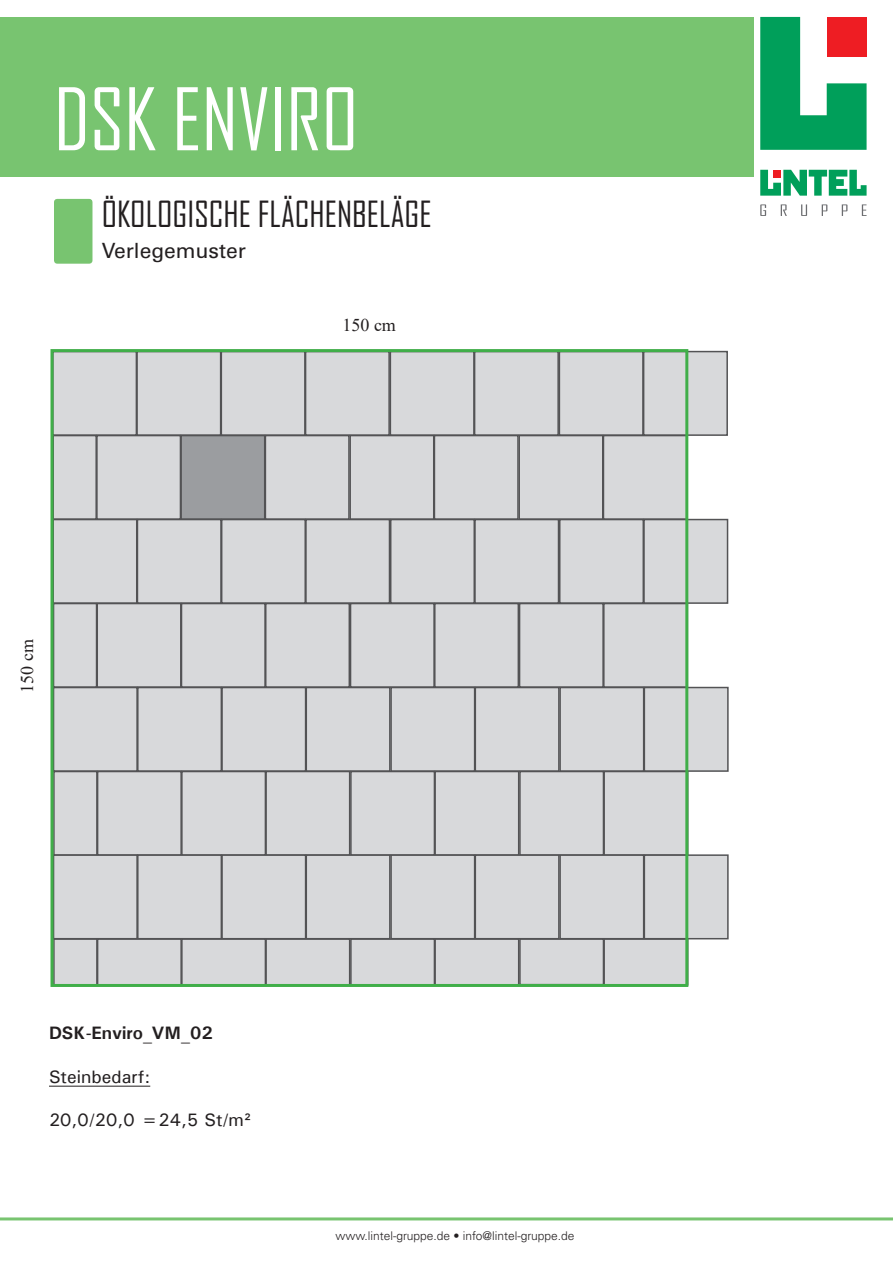
<style>
.page{position:relative;width:893px;height:1263px;background:#fff}
.page>*{position:absolute;margin:0;border:0;box-sizing:border-box;transform-origin:0 0}
.t1{font:82.5px "Agency FB";color:#fff}
.t2{font:34.5px "Agency FB";color:#231f20}
.t3{font:21px "Univers LT Std";color:#231f20}
.t4{font:500 18px "Univers";color:#231f20}
.t5{font:700 18px "Univers";color:#231f20}
.t6{font:18px "Times New Roman";color:#231f20}
.t7{font:300 12px "Univers LT Std";color:#231f20}
</style>
<div class="page">
<div style="left:0;top:17px;width:753px;height:159px;background:#78c470"></div>
<div style="left:54px;top:199px;width:38px;height:65px;background:#78c470"></div>
<svg style="left:760px;top:17px;width:107px;height:133px"></svg>
<div style="left:827px;top:17px;width:40px;height:40px;background:#ee1d23"></div>
<svg style="left:760px;top:204px;width:107px;height:12px"></svg>
<svg style="left:760px;top:170px;width:107px;height:26px"></svg>
<div style="left:773px;top:170px;width:8px;height:8px;background:#ee1d23"></div>
<hr style="left:0;top:1217px;width:893px;height:3px;background:#78c470">
<hr style="left:49px;top:1086px;width:101px;height:1px;background:#231f20">
<div style="left:52px;top:351px;width:85px;height:85px;background:#d8d9db;border:2px solid #535355"></div>
<div style="left:136px;top:351px;width:85px;height:85px;background:#d8d9db;border:2px solid #535355"></div>
<div style="left:221px;top:351px;width:85px;height:85px;background:#d8d9db;border:2px solid #535355"></div>
<div style="left:305px;top:351px;width:85px;height:85px;background:#d8d9db;border:2px solid #535355"></div>
<div style="left:390px;top:351px;width:85px;height:85px;background:#d8d9db;border:2px solid #535355"></div>
<div style="left:474px;top:351px;width:85px;height:85px;background:#d8d9db;border:2px solid #535355"></div>
<div style="left:559px;top:351px;width:85px;height:85px;background:#d8d9db;border:2px solid #535355"></div>
<div style="left:643px;top:351px;width:85px;height:85px;background:#d8d9db;border:2px solid #535355"></div>
<div style="left:52px;top:435px;width:45px;height:85px;background:#d8d9db;border:2px solid #535355"></div>
<div style="left:96px;top:435px;width:85px;height:85px;background:#d8d9db;border:2px solid #535355"></div>
<div style="left:180px;top:435px;width:85px;height:85px;background:#9b9da0;border:2px solid #535355"></div>
<div style="left:265px;top:435px;width:85px;height:85px;background:#d8d9db;border:2px solid #535355"></div>
<div style="left:349px;top:435px;width:85px;height:85px;background:#d8d9db;border:2px solid #535355"></div>
<div style="left:434px;top:435px;width:85px;height:85px;background:#d8d9db;border:2px solid #535355"></div>
<div style="left:518px;top:435px;width:85px;height:85px;background:#d8d9db;border:2px solid #535355"></div>
<div style="left:603px;top:435px;width:85px;height:85px;background:#d8d9db;border:2px solid #535355"></div>
<div style="left:52px;top:519px;width:85px;height:85px;background:#d8d9db;border:2px solid #535355"></div>
<div style="left:137px;top:519px;width:85px;height:85px;background:#d8d9db;border:2px solid #535355"></div>
<div style="left:221px;top:519px;width:85px;height:85px;background:#d8d9db;border:2px solid #535355"></div>
<div style="left:305px;top:519px;width:85px;height:85px;background:#d8d9db;border:2px solid #535355"></div>
<div style="left:390px;top:519px;width:85px;height:85px;background:#d8d9db;border:2px solid #535355"></div>
<div style="left:474px;top:519px;width:85px;height:85px;background:#d8d9db;border:2px solid #535355"></div>
<div style="left:559px;top:519px;width:85px;height:85px;background:#d8d9db;border:2px solid #535355"></div>
<div style="left:643px;top:519px;width:85px;height:85px;background:#d8d9db;border:2px solid #535355"></div>
<div style="left:53px;top:603px;width:44px;height:85px;background:#d8d9db;border:2px solid #535355"></div>
<div style="left:97px;top:603px;width:85px;height:85px;background:#d8d9db;border:2px solid #535355"></div>
<div style="left:181px;top:603px;width:85px;height:85px;background:#d8d9db;border:2px solid #535355"></div>
<div style="left:265px;top:603px;width:85px;height:85px;background:#d8d9db;border:2px solid #535355"></div>
<div style="left:350px;top:603px;width:85px;height:85px;background:#d8d9db;border:2px solid #535355"></div>
<div style="left:434px;top:603px;width:85px;height:85px;background:#d8d9db;border:2px solid #535355"></div>
<div style="left:519px;top:603px;width:85px;height:85px;background:#d8d9db;border:2px solid #535355"></div>
<div style="left:603px;top:603px;width:85px;height:85px;background:#d8d9db;border:2px solid #535355"></div>
<div style="left:53px;top:687px;width:85px;height:85px;background:#d8d9db;border:2px solid #535355"></div>
<div style="left:137px;top:687px;width:85px;height:85px;background:#d8d9db;border:2px solid #535355"></div>
<div style="left:221px;top:687px;width:85px;height:85px;background:#d8d9db;border:2px solid #535355"></div>
<div style="left:306px;top:687px;width:85px;height:85px;background:#d8d9db;border:2px solid #535355"></div>
<div style="left:390px;top:687px;width:85px;height:85px;background:#d8d9db;border:2px solid #535355"></div>
<div style="left:475px;top:687px;width:85px;height:85px;background:#d8d9db;border:2px solid #535355"></div>
<div style="left:559px;top:687px;width:85px;height:85px;background:#d8d9db;border:2px solid #535355"></div>
<div style="left:644px;top:687px;width:85px;height:85px;background:#d8d9db;border:2px solid #535355"></div>
<div style="left:53px;top:771px;width:45px;height:85px;background:#d8d9db;border:2px solid #535355"></div>
<div style="left:97px;top:771px;width:85px;height:85px;background:#d8d9db;border:2px solid #535355"></div>
<div style="left:181px;top:771px;width:85px;height:85px;background:#d8d9db;border:2px solid #535355"></div>
<div style="left:265px;top:771px;width:85px;height:85px;background:#d8d9db;border:2px solid #535355"></div>
<div style="left:350px;top:771px;width:85px;height:85px;background:#d8d9db;border:2px solid #535355"></div>
<div style="left:434px;top:771px;width:85px;height:85px;background:#d8d9db;border:2px solid #535355"></div>
<div style="left:519px;top:771px;width:85px;height:85px;background:#d8d9db;border:2px solid #535355"></div>
<div style="left:603px;top:771px;width:85px;height:85px;background:#d8d9db;border:2px solid #535355"></div>
<div style="left:53px;top:854px;width:85px;height:85px;background:#d8d9db;border:2px solid #535355"></div>
<div style="left:137px;top:854px;width:85px;height:85px;background:#d8d9db;border:2px solid #535355"></div>
<div style="left:221px;top:854px;width:85px;height:85px;background:#d8d9db;border:2px solid #535355"></div>
<div style="left:306px;top:854px;width:85px;height:85px;background:#d8d9db;border:2px solid #535355"></div>
<div style="left:390px;top:854px;width:85px;height:85px;background:#d8d9db;border:2px solid #535355"></div>
<div style="left:475px;top:854px;width:85px;height:85px;background:#d8d9db;border:2px solid #535355"></div>
<div style="left:559px;top:854px;width:85px;height:85px;background:#d8d9db;border:2px solid #535355"></div>
<div style="left:644px;top:854px;width:85px;height:85px;background:#d8d9db;border:2px solid #535355"></div>
<div style="left:53px;top:938px;width:45px;height:48px;background:#d8d9db;border:2px solid #535355"></div>
<div style="left:97px;top:938px;width:85px;height:48px;background:#d8d9db;border:2px solid #535355"></div>
<div style="left:181px;top:938px;width:85px;height:48px;background:#d8d9db;border:2px solid #535355"></div>
<div style="left:265px;top:938px;width:85px;height:48px;background:#d8d9db;border:2px solid #535355"></div>
<div style="left:350px;top:938px;width:85px;height:48px;background:#d8d9db;border:2px solid #535355"></div>
<div style="left:434px;top:938px;width:85px;height:48px;background:#d8d9db;border:2px solid #535355"></div>
<div style="left:519px;top:938px;width:85px;height:47px;background:#d8d9db;border:2px solid #535355"></div>
<div style="left:603px;top:938px;width:85px;height:48px;background:#d8d9db;border:2px solid #535355"></div>
<div style="left:50px;top:349px;width:638px;height:638px;border:3px solid #40ae49"></div>
<h1 class="t1" style="left:54px;top:69px;width:306px">DSK ENVIRO</h1>
<h2 class="t2" style="left:102px;top:193px;width:332px">ÖKOLOGISCHE FLÄCHENBELÄGE</h2>
<h3 class="t3" style="left:102px;top:238px;width:146px">Verlegemuster</h3>
<h3 class="t6" style="left:342px;top:312px;width:55px">150 cm</h3>
<h3 class="t6" style="left:14px;top:693px;width:55px;rotate:-90deg">150 cm</h3>
<h3 class="t5" style="left:49px;top:1022px;width:165px">DSK-Enviro_VM_02</h3>
<h3 class="t4" style="left:49px;top:1065px;width:103px">Steinbedarf:</h3>
<h3 class="t4" style="left:49px;top:1108px;width:204px">20,0/20,0 =24,5 St/m²</h3>
<p class="t7" style="left:335px;top:1228px;width:241px">www.lintel-gruppe.de • info@lintel-gruppe.de</p>
</div>
